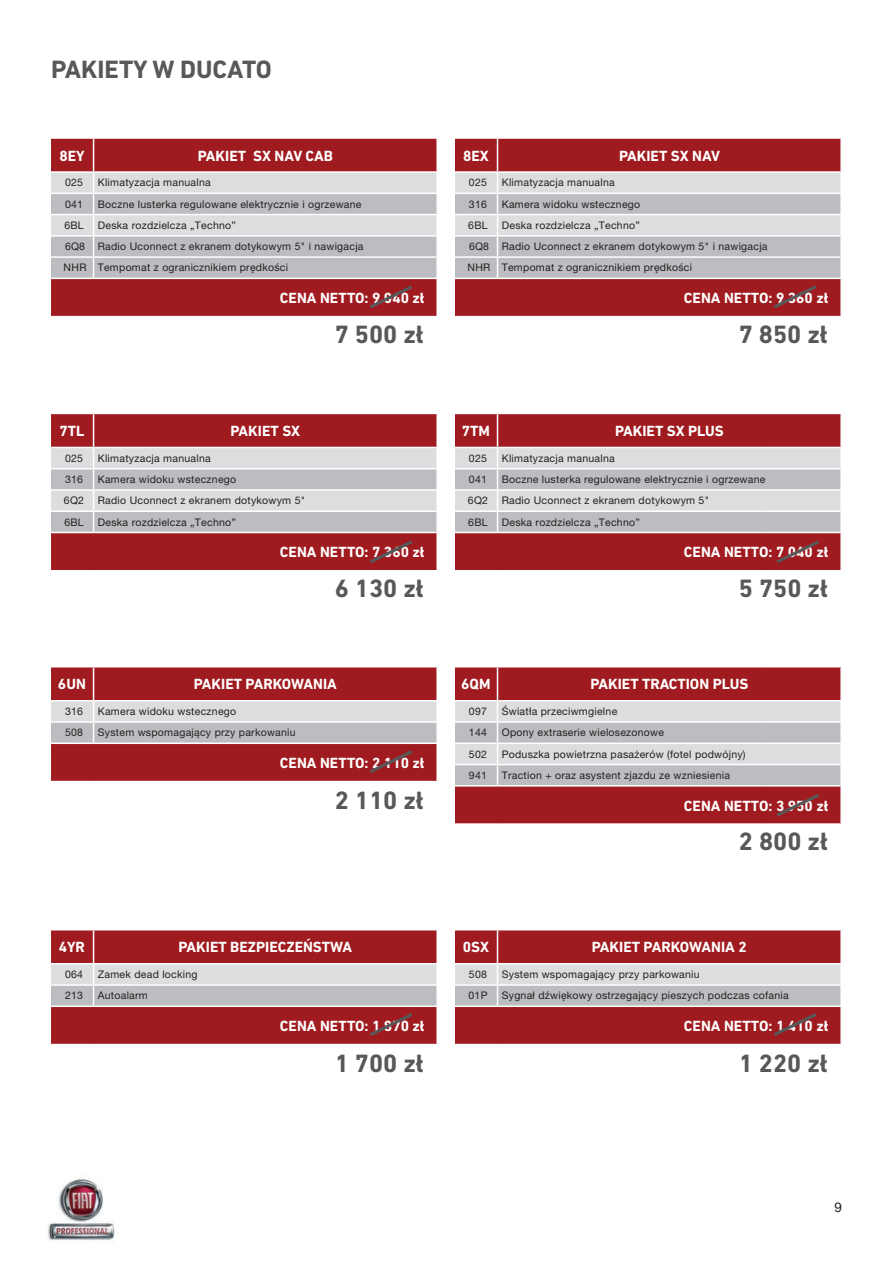
<style>
.page{position:relative;width:893px;height:1263px;background:#fff}
.page>*{position:absolute;margin:0;border:0;box-sizing:border-box;transform-origin:0 0}
.t1{font:700 25.5px "DIN Next LT Pro";color:#57585a}
.t2{font:700 15px "DIN Next LT Pro";color:#fff}
.t3{font:13.5px "Helvetica Neue LT Pro";color:#231f20}
.t4{font:10.5px/21.3px "Helvetica Neue LT Pro";letter-spacing:.025em;color:#231f20}
</style>
<div class="page">
<div style="left:51px;top:139px;width:385px;height:177px;background:#a01b1f"></div>
<hr style="left:93px;top:139px;width:1px;height:32px;background:#fff">
<hr style="left:51px;top:171px;width:43px;height:2px;background:#fff">
<hr style="left:94px;top:171px;width:344px;height:2px;background:#fff">
<div style="left:455px;top:139px;width:385px;height:177px;background:#a01b1f"></div>
<hr style="left:497px;top:139px;width:1px;height:32px;background:#fff">
<hr style="left:455px;top:171px;width:42px;height:2px;background:#fff">
<hr style="left:497px;top:171px;width:345px;height:2px;background:#fff">
<div style="left:51px;top:414px;width:385px;height:156px;background:#a01b1f"></div>
<hr style="left:93px;top:414px;width:1px;height:33px;background:#fff">
<svg style="left:51px;top:448px;width:386px;height:84px;background:#cfd0d2"></svg>
<hr style="left:436px;top:512px;width:2px;height:20px;background:#fff">
<hr style="left:51px;top:447px;width:43px;height:1px;background:#fff">
<hr style="left:94px;top:447px;width:344px;height:1px;background:#fff">
<hr style="left:51px;top:532px;width:43px;height:1px;background:#fff">
<hr style="left:94px;top:532px;width:344px;height:1px;background:#fff">
<div style="left:455px;top:414px;width:385px;height:156px;background:#a01b1f"></div>
<hr style="left:497px;top:414px;width:1px;height:33px;background:#fff">
<svg style="left:455px;top:448px;width:386px;height:84px;background:#cfd0d2"></svg>
<hr style="left:767px;top:510px;width:75px;height:2px;background:#fff">
<hr style="left:840px;top:512px;width:2px;height:20px;background:#fff">
<hr style="left:455px;top:447px;width:42px;height:1px;background:#fff">
<hr style="left:497px;top:447px;width:270px;height:1px;background:#fff">
<hr style="left:767px;top:447px;width:75px;height:1px;background:#fff">
<hr style="left:455px;top:532px;width:42px;height:1px;background:#fff">
<hr style="left:497px;top:532px;width:270px;height:1px;background:#fff">
<hr style="left:767px;top:532px;width:75px;height:1px;background:#fff">
<div style="left:455px;top:667px;width:385px;height:156px;background:#a01b1f"></div>
<hr style="left:497px;top:667px;width:1px;height:33px;background:#fff">
<hr style="left:455px;top:700px;width:42px;height:1px;background:#fff">
<hr style="left:497px;top:700px;width:270px;height:1px;background:#fff">
<hr style="left:767px;top:700px;width:75px;height:1px;background:#fff">
<svg style="left:51px;top:172px;width:386px;height:139px;background:#c2a5a8"></svg>
<svg style="left:455px;top:172px;width:386px;height:139px;background:#c2a5a8"></svg>
<svg style="left:366px;top:538px;width:50px;height:28px"></svg>
<svg style="left:51px;top:667px;width:387px;height:114px;background:#b36467"></svg>
<svg style="left:51px;top:930px;width:387px;height:114px;background:#b36467"></svg>
<svg style="left:455px;top:930px;width:387px;height:114px;background:#b36467"></svg>
<svg style="left:773px;top:538px;width:49px;height:28px"></svg>
<svg style="left:455px;top:701px;width:387px;height:118px;background:#c29fa2"></svg>
<img style="left:45px;top:1177px;width:70px;height:64px">
<h1 class="t1" style="left:51px;top:55px;width:222px">PAKIETY W DUCATO</h1>
<h2 class="t2" style="left:59px;top:147px;width:27px">8EY</h2>
<h2 class="t2" style="left:198px;top:147px;width:137px">PAKIET SX NAV CAB</h2>
<p class="t4" style="left:65px;top:172px;width:20px">025</p>
<p class="t4" style="left:98px;top:172px;width:114px">Klimatyzacja manualna</p>
<p class="t4" style="left:65px;top:193px;width:20px">041</p>
<p class="t4" style="left:98px;top:193px;width:265px">Boczne lusterka regulowane elektrycznie i ogrzewane</p>
<p class="t4" style="left:64px;top:214px;width:21px">6BL</p>
<p class="t4" style="left:64px;top:214px;width:301px;text-indent:34px">Deska rozdzielcza „Techno”<br>6Q8 Radio Uconnect z ekranem dotykowym 5" i nawigacja<br>NHR Tempomat z ogranicznikiem prędkości</p>
<h2 class="t2" style="left:280px;top:289px;width:146px">CENA NETTO: 9 040 zł</h2>
<h2 class="t2" style="left:463px;top:147px;width:27px">8EX</h2>
<h2 class="t2" style="left:619px;top:147px;width:102px">PAKIET SX NAV</h2>
<p class="t4" style="left:469px;top:172px;width:20px">025</p>
<p class="t4" style="left:502px;top:172px;width:114px">Klimatyzacja manualna</p>
<p class="t4" style="left:469px;top:193px;width:20px">316</p>
<p class="t4" style="left:502px;top:193px;width:140px">Kamera widoku wstecznego</p>
<p class="t4" style="left:468px;top:214px;width:21px">6BL</p>
<p class="t4" style="left:468px;top:214px;width:301px;text-indent:34px">Deska rozdzielcza „Techno”<br>6Q8 Radio Uconnect z ekranem dotykowym 5" i nawigacja<br>NHR Tempomat z ogranicznikiem prędkości</p>
<h2 class="t2" style="left:684px;top:289px;width:146px">CENA NETTO: 9 360 zł</h2>
<h1 class="t1" style="left:335px;top:320px;width:91px">7 500 zł</h1>
<h1 class="t1" style="left:739px;top:320px;width:91px">7 850 zł</h1>
<h2 class="t2" style="left:59px;top:422px;width:26px">7TL</h2>
<h2 class="t2" style="left:231px;top:422px;width:71px">PAKIET SX</h2>
<p class="t4" style="left:65px;top:447px;width:20px">025</p>
<p class="t4" style="left:98px;top:447px;width:114px">Klimatyzacja manualna</p>
<p class="t4" style="left:65px;top:469px;width:20px">316</p>
<p class="t4" style="left:98px;top:469px;width:140px">Kamera widoku wstecznego</p>
<p class="t4" style="left:64px;top:490px;width:22px">6Q2</p>
<p class="t4" style="left:98px;top:490px;width:209px">Radio Uconnect z ekranem dotykowym 5"</p>
<p class="t4" style="left:64px;top:511px;width:21px">6BL</p>
<p class="t4" style="left:98px;top:511px;width:140px">Deska rozdzielcza „Techno”</p>
<h2 class="t2" style="left:280px;top:543px;width:146px">CENA NETTO: 7 360 zł</h2>
<h1 class="t1" style="left:335px;top:573px;width:91px">6 130 zł</h1>
<h2 class="t2" style="left:58px;top:675px;width:29px">6UN</h2>
<h2 class="t2" style="left:194px;top:675px;width:145px">PAKIET PARKOWANIA</h2>
<p class="t4" style="left:65px;top:701px;width:20px">316</p>
<p class="t4" style="left:98px;top:701px;width:140px">Kamera widoku wstecznego</p>
<p class="t4" style="left:65px;top:722px;width:20px">508</p>
<p class="t4" style="left:98px;top:722px;width:199px">System wspomagający przy parkowaniu</p>
<h2 class="t2" style="left:280px;top:754px;width:146px">CENA NETTO: 2 110 zł</h2>
<h1 class="t1" style="left:335px;top:786px;width:91px">2 110 zł</h1>
<h2 class="t2" style="left:59px;top:938px;width:28px">4YR</h2>
<h2 class="t2" style="left:179px;top:938px;width:175px">PAKIET BEZPIECZEŃSTWA</h2>
<p class="t4" style="left:65px;top:963px;width:20px">064</p>
<p class="t4" style="left:98px;top:963px;width:101px">Zamek dead locking</p>
<p class="t4" style="left:65px;top:985px;width:20px">213</p>
<p class="t4" style="left:98px;top:985px;width:52px">Autoalarm</p>
<h2 class="t2" style="left:280px;top:1017px;width:146px">CENA NETTO: 1 870 zł</h2>
<h2 class="t2" style="left:462px;top:422px;width:30px">7TM</h2>
<h2 class="t2" style="left:615px;top:422px;width:110px">PAKIET SX PLUS</h2>
<p class="t4" style="left:469px;top:447px;width:20px">025</p>
<p class="t4" style="left:502px;top:447px;width:114px">Klimatyzacja manualna</p>
<p class="t4" style="left:469px;top:469px;width:20px">041</p>
<p class="t4" style="left:502px;top:469px;width:265px">Boczne lusterka regulowane elektrycznie i ogrzewane</p>
<p class="t4" style="left:468px;top:490px;width:22px">6Q2</p>
<p class="t4" style="left:502px;top:490px;width:209px">Radio Uconnect z ekranem dotykowym 5"</p>
<p class="t4" style="left:468px;top:511px;width:21px">6BL</p>
<p class="t4" style="left:502px;top:511px;width:140px">Deska rozdzielcza „Techno”</p>
<h2 class="t2" style="left:684px;top:543px;width:146px">CENA NETTO: 7 040 zł</h2>
<h1 class="t1" style="left:739px;top:573px;width:91px">5 750 zł</h1>
<h2 class="t2" style="left:461px;top:675px;width:31px">6QM</h2>
<h2 class="t2" style="left:590px;top:675px;width:159px">PAKIET TRACTION PLUS</h2>
<p class="t4" style="left:469px;top:701px;width:20px">097</p>
<p class="t4" style="left:502px;top:701px;width:117px">Światła przeciwmgielne</p>
<p class="t4" style="left:469px;top:722px;width:20px">144</p>
<p class="t4" style="left:502px;top:722px;width:164px">Opony extraserie wielosezonowe</p>
<p class="t4" style="left:469px;top:743px;width:20px">502</p>
<p class="t4" style="left:502px;top:743px;width:245px">Poduszka powietrzna pasażerów (fotel podwójny)</p>
<p class="t4" style="left:469px;top:764px;width:20px">941</p>
<p class="t4" style="left:502px;top:764px;width:230px">Traction + oraz asystent zjazdu ze wzniesienia</p>
<h2 class="t2" style="left:684px;top:797px;width:146px">CENA NETTO: 3 950 zł</h2>
<h1 class="t1" style="left:739px;top:826px;width:91px">2 800 zł</h1>
<h2 class="t2" style="left:463px;top:938px;width:28px">0SX</h2>
<h2 class="t2" style="left:592px;top:938px;width:156px">PAKIET PARKOWANIA 2</h2>
<p class="t4" style="left:469px;top:963px;width:20px">508</p>
<p class="t4" style="left:502px;top:963px;width:199px">System wspomagający przy parkowaniu</p>
<p class="t4" style="left:468px;top:985px;width:21px">01P</p>
<p class="t4" style="left:502px;top:985px;width:289px">Sygnał dźwiękowy ostrzegający pieszych podczas cofania</p>
<h2 class="t2" style="left:684px;top:1017px;width:146px">CENA NETTO: 1 410 zł</h2>
<h1 class="t1" style="left:335px;top:1049px;width:91px">1 700 zł</h1>
<h1 class="t1" style="left:739px;top:1049px;width:91px">1 220 zł</h1>
<p class="t3" style="left:834px;top:1199px;width:9px">9</p>
</div>
